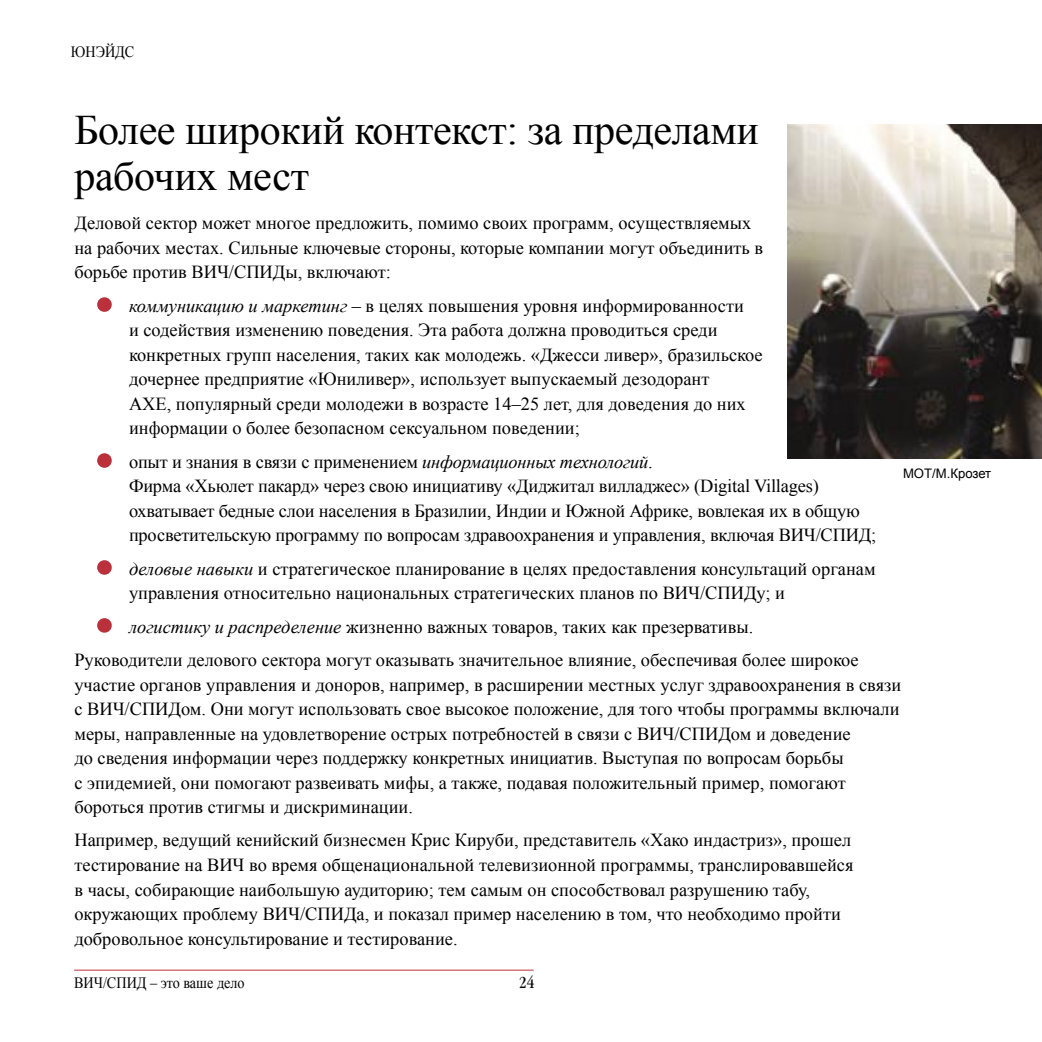
<style>
.page{position:relative;width:1042px;height:1042px;background:#fff}
.page>*{position:absolute;margin:0;border:0;box-sizing:border-box;transform-origin:0 0}
.Ru_chapter_titles{font:42px/45.5px "Times New Roman";letter-spacing:-.01em;color:#000}
.Ru_body_text{font:18.38px/24.5px "Times New Roman";color:#000}
.t1{font:condensed 17.5px "Garamond IT Cby BT";color:#000}
.t2{font:15.75px "Times New Roman";color:#000;scale:.9 1}
.t3{font:13.12px "Arial";color:#000}
.s1{font-family:"Adobe Garamond";font-size:52.5px;color:#ba313b}
.s2{font-style:italic}
</style>
<div class="page">
<hr style="left:74px;top:970px;width:459px;height:1px;background:#ba313b">
<img style="left:787px;top:124px;width:255px;height:335px">
<p class="t2" style="left:71px;top:41px;width:72px">ЮНЭЙДС</p>
<p class="Ru_chapter_titles" style="left:74px;top:107px;width:686px">Более широкий контекст: за пределами рабочих мест</p>
<p class="Ru_body_text" style="left:74px;top:211px;width:690px">Деловой сектор может многое предложить, помимо своих программ, осуществляемых на рабочих местах. Сильные ключевые стороны, которые компании могут объединить в борьбе против ВИЧ/СПИДы, включают:</p>
<p class="Ru_body_text" style="left:129px;top:293px;width:635px;text-indent:-35px"><span class="s1">•</span> <span class="s2">коммуникацию и маркетинг</span> – в целях повышения уровня информированности<br>и содействия изменению поведения. Эта работа должна проводиться среди конкретных групп населения, таких как молодежь. «Джесси ливер», бразильское дочернее предприятие «Юниливер», использует выпускаемый дезодорант<br>AXE, популярный среди молодежи в возрасте 14–25 лет, для доведения до них информации о более безопасном сексуальном поведении;</p>
<p class="Ru_body_text" style="left:129px;top:449px;width:749px;text-indent:-35px"><span class="s1">•</span> опыт и знания в связи с применением <span class="s2">информационных технологий</span>.<br>Фирма «Хьюлет пакард» через свою инициативу «Диджитал вилладжес» (Digital Villages) охватывает бедные слои населения в Бразилии, Индии и Южной Африке, вовлекая их в общую просветительскую программу по вопросам здравоохранения и управления, включая ВИЧ/СПИД;</p>
<p class="Ru_body_text" style="left:129px;top:556px;width:748px;text-indent:-35px"><span class="s1">•</span> <span class="s2">деловые навыки</span> и стратегическое планирование в целях предоставления консультаций органам управления относительно национальных стратегических планов по ВИЧ/СПИДу; и</p>
<p class="Ru_body_text" style="left:94px;top:614px;width:660px"><span class="s1">•</span> <span class="s2">логистику и распределение</span> жизненно важных товаров, таких как презервативы.</p>
<p class="Ru_body_text" style="left:74px;top:647px;width:828px">Руководители делового сектора могут оказывать значительное влияние, обеспечивая более широкое участие органов управления и доноров, например, в расширении местных услуг здравоохранения в связи с ВИЧ/СПИДом. Они могут использовать свое высокое положение, для того чтобы программы включали меры, направленные на удовлетворение острых потребностей в связи с ВИЧ/СПИДом и доведение<br>до сведения информации через поддержку конкретных инициатив. Выступая по вопросам борьбы<br>с эпидемией, они помогают развеивать мифы, а также, подавая положительный пример, помогают бороться против стигмы и дискриминации.</p>
<p class="Ru_body_text" style="left:74px;top:828px;width:780px">Например, ведущий кенийский бизнесмен Крис Кируби, представитель «Хако индастриз», прошел тестирование на ВИЧ во время общенациональной телевизионной программы, транслировавшейся в часы, собирающие наибольшую аудиторию; тем самым он способствовал разрушению табу, окружающих проблему ВИЧ/СПИДа, и показал пример населению в том, что необходимо пройти добровольное консультирование и тестирование.</p>
<p class="t3" style="left:903px;top:464px;width:90px">МОТ/М.Крозет</p>
<p class="t2" style="left:74px;top:972px;width:191px">ВИЧ/СПИД – это ваше дело</p>
<p class="t1" style="left:519px;top:972px;width:17px">24</p>
</div>
